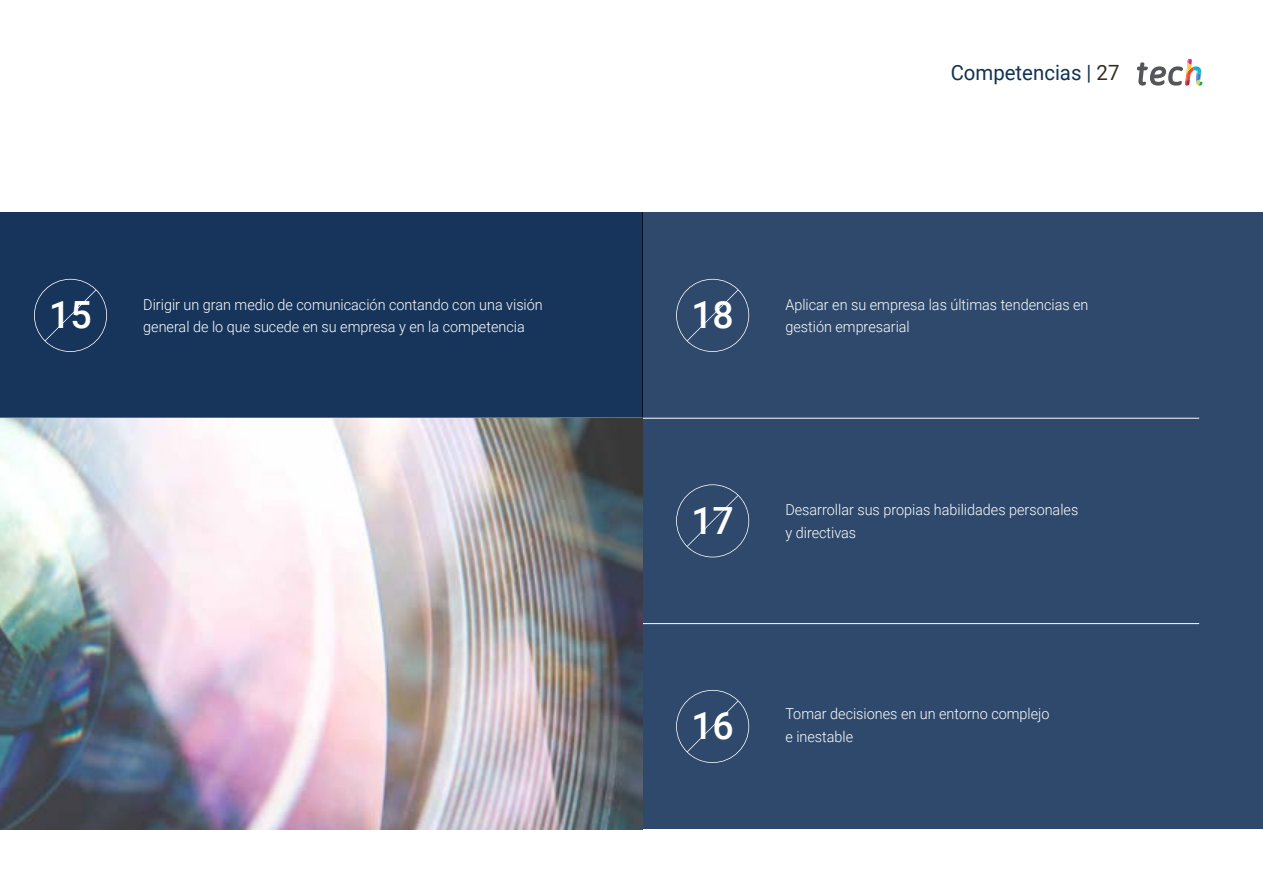
<style>
.page{position:relative;width:1263px;height:893px;background:#fff}
.page>*{position:absolute;margin:0;border:0;box-sizing:border-box;transform-origin:0 0}
.t1{font:500 37.5px "Roboto";color:#fff}
.t2{font:21px "Roboto";color:#123352}
.t3{font:300 15px/22.5px "Roboto";color:#fff;scale:.96 1}
.s1{color:#312e20}
</style>
<div class="page">
<div style="left:0;top:213px;width:642px;height:616px;background:#17355b"></div>
<div style="left:642px;top:213px;width:621px;height:616px;background:#2e496b"></div>
<svg style="left:676px;top:279px;width:73px;height:73px"></svg>
<svg style="left:676px;top:484px;width:73px;height:73px"></svg>
<svg style="left:34px;top:279px;width:73px;height:73px"></svg>
<svg style="left:676px;top:690px;width:73px;height:73px"></svg>
<hr style="left:0;top:418px;width:1199px;height:1px;background:#fff">
<hr style="left:0;top:623px;width:1199px;height:1px;background:#fff">
<img style="left:0;top:418px;width:642px;height:411px">
<svg style="left:1137px;top:59px;width:65px;height:27px"></svg>
<h1 class="t1" style="left:49px;top:288px;width:44px">15</h1>
<p class="t3" style="left:143px;top:293px;width:418px">Dirigir un gran medio de comunicación contando con una visión general de lo que sucede en su empresa y en la competencia</p>
<h2 class="t2" style="left:951px;top:57px;width:170px">Competencias | <span class="s1">27</span></h2>
<h1 class="t1" style="left:691px;top:288px;width:44px">18</h1>
<p class="t3" style="left:785px;top:293px;width:317px">Aplicar en su empresa las últimas tendencias en gestión empresarial</p>
<h1 class="t1" style="left:691px;top:494px;width:44px">17</h1>
<p class="t3" style="left:785px;top:498px;width:307px">Desarrollar sus propias habilidades personales y directivas</p>
<h1 class="t1" style="left:691px;top:699px;width:44px">16</h1>
<p class="t3" style="left:785px;top:702px;width:277px">Tomar decisiones en un entorno complejo e inestable</p>
</div>
